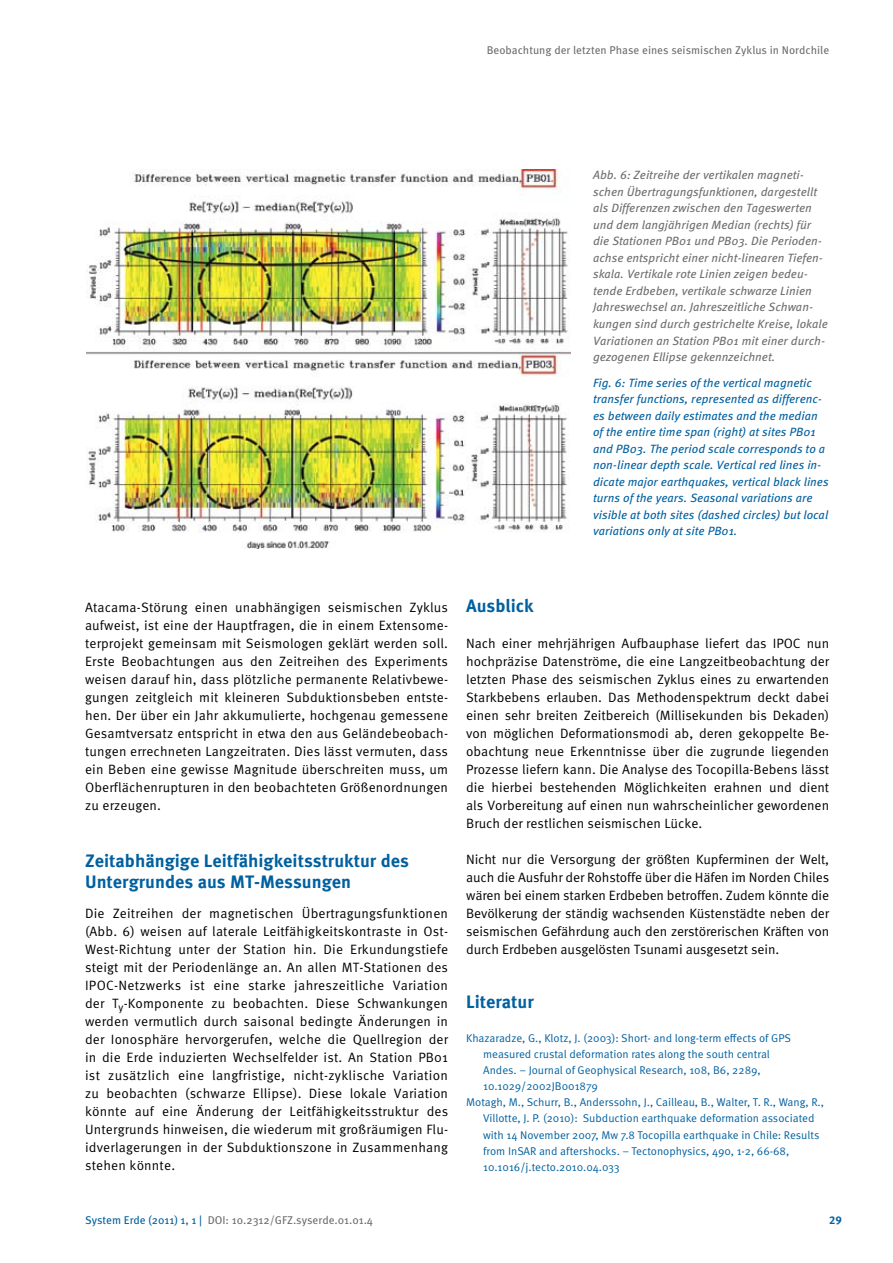
<style>
.page{position:relative;width:893px;height:1263px;background:#fff}
.page>*{position:absolute;margin:0;border:0;box-sizing:border-box;transform-origin:0 0}
.t1{font:700 18px/21px "Meta Pro";color:#0060a0}
.t2{font:13.5px/18px "Meta Pro";letter-spacing:.005em;color:#000;text-align:justify}
.t3{font:italic 12px/16.5px "Meta Pro";color:#6d6e71}
.t4{font:italic 12px/16.5px "Meta Pro";color:#0060a0}
.t5{font:11.25px "Meta Pro";color:#0060a0}
.t6{font:11.25px "Meta Pro";color:#6d6e71}
.t7{font:700 11.25px "Meta Pro";color:#0060a0}
.s1{color:#0060a0}
</style>
<div class="page">
<img style="left:87px;top:170px;width:484px;height:378px">
<p class="t6" style="left:487px;top:43px;width:344px">Beobachtung der letzten Phase eines seismischen Zyklus in Nordchile</p>
<p class="t3" style="left:593px;top:167px;width:236px">Abb. 6: Zeitreihe der vertikalen magneti&shy;schen Übertragungsfunktionen, dargestellt als Differenzen zwischen den Tageswerten und dem langjährigen Median (rechts) für die Stationen PB01 und PB03. Die Perioden&shy;achse entspricht einer nicht-linearen Tiefen&shy;skala. Vertikale rote Linien zeigen bedeu&shy;tende Erdbeben, vertikale schwarze Linien Jahreswechsel an. Jahreszeitliche Schwan&shy;kungen sind durch gestrichelte Kreise, lokale Variationen an Station PB01 mit einer durch&shy;gezogenen Ellipse gekennzeichnet.</p>
<p class="t4" style="left:593px;top:374px;width:237px">Fig. 6: Time series of the vertical magnetic transfer functions, represented as differenc&shy;es between daily estimates and the median of the entire time span (right) at sites PB01 and PB03. The period scale corresponds to a non-linear depth scale. Vertical red lines in&shy;dicate major earthquakes, vertical black lines turns of the years. Seasonal variations are visible at both sites (dashed circles) but local variations only at site PB01.</p>
<p class="t2" style="left:85px;top:598px;width:365px">Atacama-Störung einen unabhängigen seismischen Zyklus aufweist, ist eine der Hauptfragen, die in einem Extensome&shy;terprojekt gemeinsam mit Seismologen geklärt werden soll.<br>Erste Beobachtungen aus den Zeitreihen des Experiments weisen darauf hin, dass plötzliche permanente Relativbewe&shy;gungen zeitgleich mit kleineren Subduktionsbeben entste&shy;hen. Der über ein Jahr akkumulierte, hochgenau gemessene Gesamtversatz entspricht in etwa den aus Geländebeobach&shy;tungen errechneten Langzeitraten. Dies lässt vermuten, dass ein Beben eine gewisse Magnitude überschreiten muss, um Oberflächenrupturen in den beobachteten Größenordnungen zu erzeugen.</p>
<h1 class="t1" style="left:85px;top:850px;width:325px">Zeitabhängige Leitfähigkeitsstruktur des<br>Untergrundes aus MT-Messungen</h1>
<p class="t2" style="left:85px;top:904px;width:365px">Die Zeitreihen der magnetischen Übertragungsfunktionen (Abb. 6) weisen auf laterale Leitfähigkeitskontraste in Ost-West-Richtung unter der Station hin. Die Erkundungstiefe steigt mit der Periodenlänge an. An allen MT-Stationen des IPOC-Netzwerks ist eine starke jahreszeitliche Variation der T<sub>y</sub>-Komponente zu beobachten. Diese Schwankungen werden vermutlich durch saisonal bedingte Änderungen in der Ionosphäre hervorgerufen, welche die Quellregion der in die Erde induzierten Wechselfelder ist. An Station PB01 ist zusätzlich eine langfristige, nicht-zyklische Variation zu beobachten (schwarze Ellipse). Diese lokale Variation könnte auf eine Änderung der Leitfähigkeitsstruktur des Untergrunds hinweisen, die wiederum mit großräumigen Flu&shy;idverlagerungen in der Subduktionszone in Zusammenhang stehen könnte.</p>
<p class="t6" style="left:85px;top:1213px;width:290px"><span class="s1">System Erde (2011) 1, 1 |</span> DOI: 10.2312/GFZ.syserde.01.01.4</p>
<h1 class="t1" style="left:466px;top:595px;width:69px">Ausblick</h1>
<p class="t2" style="left:466px;top:634px;width:365px">Nach einer mehrjährigen Aufbauphase liefert das IPOC nun hochpräzise Datenströme, die eine Langzeitbeobachtung der letzten Phase des seismischen Zyklus eines zu erwartenden Starkbebens erlauben. Das Methodenspektrum deckt dabei einen sehr breiten Zeitbereich (Millisekunden bis Dekaden) von möglichen Deformationsmodi ab, deren gekoppelte Be&shy;obachtung neue Erkenntnisse über die zugrunde liegenden Prozesse liefern kann. Die Analyse des Tocopilla-Bebens lässt die hierbei bestehenden Möglichkeiten erahnen und dient als Vorbereitung auf einen nun wahrscheinlicher gewordenen Bruch der restlichen seismischen Lücke.</p>
<p class="t2" style="left:466px;top:850px;width:365px">Nicht nur die Versorgung der größten Kupferminen der Welt, auch die Ausfuhr der Rohstoffe über die Häfen im Norden Chiles wären bei einem starken Erdbeben betroffen. Zudem könnte die Bevölkerung der ständig wachsenden Küstenstädte neben der seismischen Gefährdung auch den zerstörerischen Kräften von durch Erdbeben ausgelösten Tsunami ausgesetzt sein.</p>
<h1 class="t1" style="left:466px;top:991px;width:69px">Literatur</h1>
<p class="t5" style="left:466px;top:1031px;width:326px">Khazaradze, G., Klotz, J. (2003): Short- and long-term effects of GPS</p>
<p class="t5" style="left:483px;top:1047px;width:288px">measured crustal deformation rates along the south central</p>
<p class="t5" style="left:483px;top:1063px;width:279px">Andes. – Journal of Geophysical Research, 108, B6, 2289,</p>
<p class="t5" style="left:483px;top:1080px;width:116px">10.1029/2002JB001879</p>
<p class="t5" style="left:466px;top:1096px;width:359px">Motagh, M., Schurr, B., Anderssohn, J., Cailleau, B., Walter, T. R., Wang, R.,</p>
<p class="t5" style="left:483px;top:1112px;width:333px">Villotte, J. P. (2010): Subduction earthquake deformation associated</p>
<p class="t5" style="left:483px;top:1128px;width:338px">with 14 November 2007, Mw 7.8 Tocopilla earthquake in Chile: Results</p>
<p class="t5" style="left:483px;top:1144px;width:308px">from InSAR and aftershocks. – Tectonophysics, 490, 1-2, 66-68,</p>
<p class="t5" style="left:483px;top:1160px;width:138px">10.1016/j.tecto.2010.04.033</p>
<p class="t7" style="left:829px;top:1213px;width:14px">29</p>
</div>
